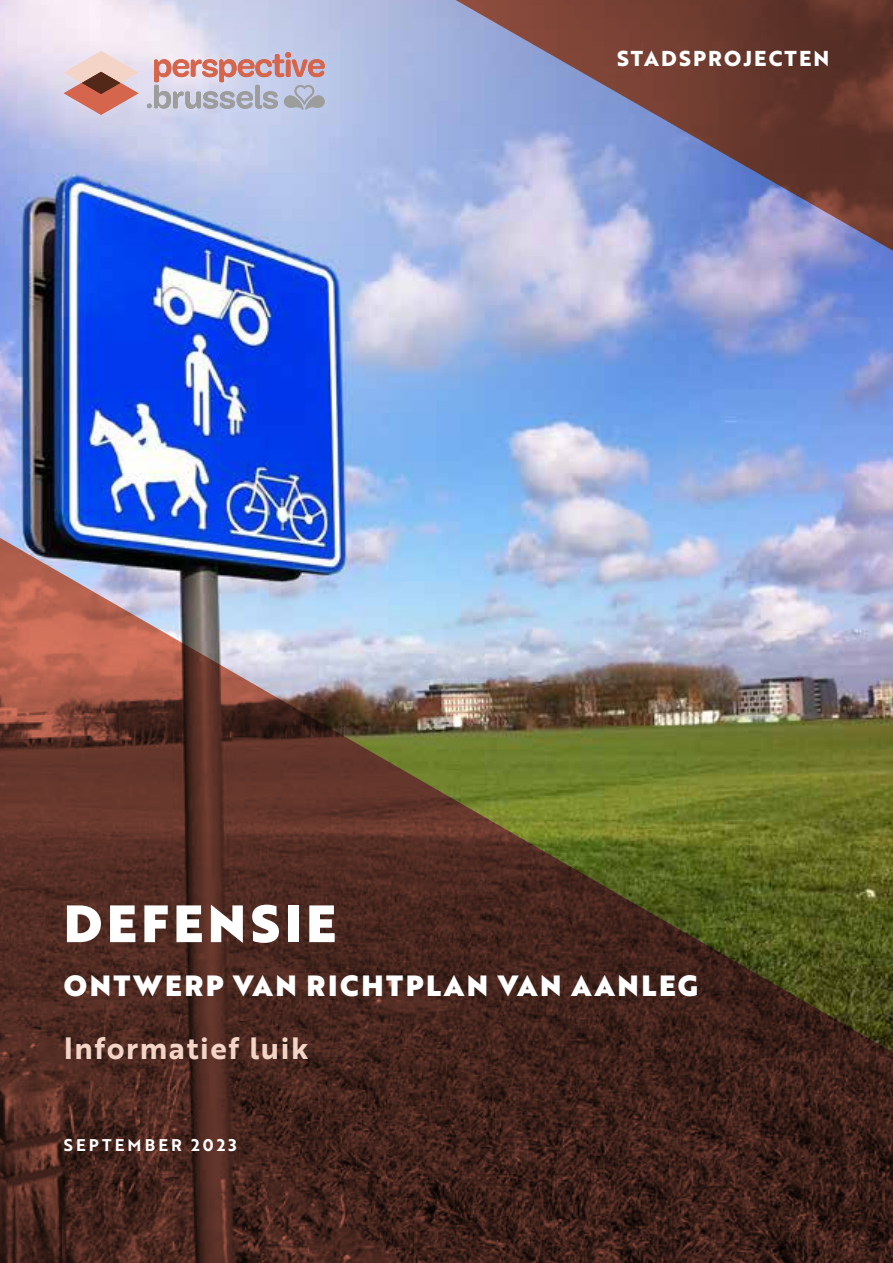
<style>
.page{position:relative;width:893px;height:1263px;background:#fff}
.page>*{position:absolute;margin:0;border:0;box-sizing:border-box;transform-origin:0 0}
.t1{font:51px "Brother 1816 Black";letter-spacing:.09em;color:#fff}
.t2{font:30px "Brother 1816 Bold";letter-spacing:.05em;color:#f3d4c7}
.t3{font:28.5px "Brother 1816 Black";letter-spacing:.09em;color:#fff}
.t4{font:700 21px "Brother 1816 Extra";letter-spacing:.1em;color:#fff}
.t5{font:16.5px "Brother 1816 Bold";letter-spacing:.19em;color:#fff}
</style>
<div class="page">
<img style="left:0;top:0;width:893px;height:528px">
<svg style="left:426px;top:0;width:467px;height:260px;background:#84768d"></svg>
<img style="left:0;top:528px;width:893px;height:735px">
<div style="left:0;top:0;width:408px;height:198px;background:#fff;opacity:.5"></div>
<svg style="left:146px;top:52px;width:179px;height:58px;background:#c9b6c0"></svg>
<svg style="left:64px;top:51px;width:74px;height:64px;background:#d5aba7"></svg>
<p class="t4" style="left:617px;top:42px;width:214px">STADSPROJECTEN</p>
<h1 class="t1" style="left:64px;top:884px;width:274px">DEFENSIE</h1>
<p class="t3" style="left:64px;top:964px;width:636px">ONTWERP VAN RICHTPLAN VAN AANLEG</p>
<p class="t2" style="left:64px;top:1025px;width:246px">Informatief luik</p>
<p class="t5" style="left:64px;top:1133px;width:174px">SEPTEMBER 2023</p>
</div>
